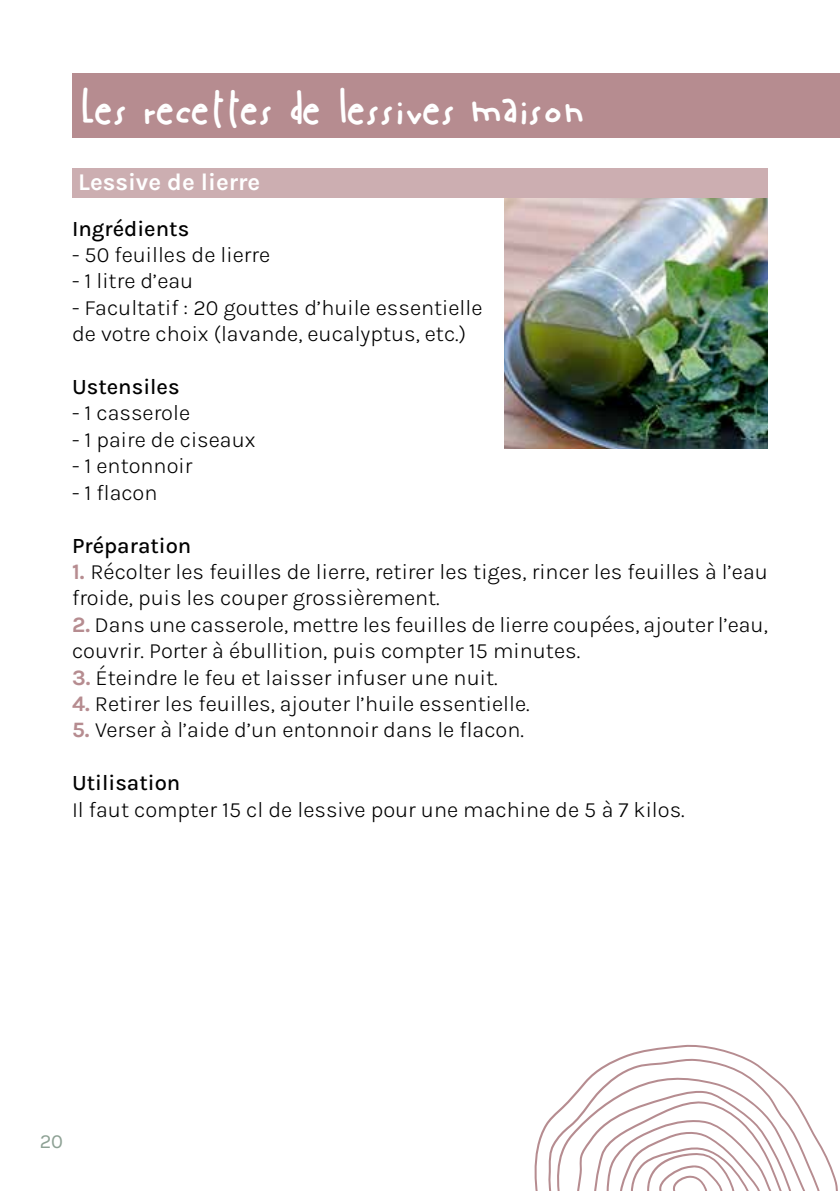
<style>
.page{position:relative;width:840px;height:1191px;background:#fff}
.page>*{position:absolute;margin:0;border:0;box-sizing:border-box;transform-origin:0 0}
.t1{font:48px "A Mano Boldensada";color:#fff}
.t2{font:700 24px "Karla";color:#fff}
.t3{font:300 22px/26.4px "Karla";color:#000}
.t4{font:500 22px "Karla";color:#000}
.t5{font:20px "Karla";color:#8da194}
.s1{font-weight:700;color:#b68c90}
</style>
<div class="page">
<div style="left:72px;top:73px;width:767px;height:64px;background:#b68c90"></div>
<svg style="left:534px;top:1044px;width:304px;height:147px"></svg>
<svg style="left:548px;top:1058px;width:278px;height:133px"></svg>
<div style="left:72px;top:168px;width:695px;height:30px;background:#ccaeb1"></div>
<img style="left:504px;top:198px;width:263px;height:251px">
<h1 class="t1" style="left:83px;top:76px;width:504px">Les recettes de lessives maison</h1>
<p class="t2" style="left:78px;top:167px;width:183px">Lessive de lierre</p>
<p class="t4" style="left:72px;top:214px;width:119px">Ingrédients</p>
<p class="t3" style="left:72px;top:241px;width:199px">- 50 feuilles de lierre</p>
<p class="t3" style="left:72px;top:267px;width:123px">- 1 litre d’eau</p>
<p class="t3" style="left:72px;top:293px;width:411px">- Facultatif : 20 gouttes d’huile essentielle de votre choix (lavande, eucalyptus, etc.)</p>
<p class="t4" style="left:72px;top:372px;width:109px">Ustensiles</p>
<p class="t3" style="left:72px;top:399px;width:119px">- 1 casserole</p>
<p class="t3" style="left:72px;top:425px;width:185px">- 1 paire de ciseaux</p>
<p class="t3" style="left:72px;top:452px;width:122px">- 1 entonnoir</p>
<p class="t3" style="left:72px;top:478px;width:87px">- 1 flacon</p>
<p class="t4" style="left:72px;top:531px;width:121px">Préparation</p>
<p class="t3" style="left:72px;top:557px;width:697px"><span class="s1">1.</span> Récolter les feuilles de lierre, retirer les tiges, rincer les feuilles à l’eau froide, puis les couper grossièrement.</p>
<p class="t3" style="left:72px;top:610px;width:696px"><span class="s1">2.</span> Dans une casserole, mettre les feuilles de lierre coupées, ajouter l’eau, couvrir. Porter à ébullition, puis compter 15 minutes.</p>
<p class="t3" style="left:72px;top:663px;width:427px"><span class="s1">3.</span> Éteindre le feu et laisser infuser une nuit.</p>
<p class="t3" style="left:72px;top:689px;width:459px"><span class="s1">4.</span> Retirer les feuilles, ajouter l’huile essentielle.</p>
<p class="t3" style="left:72px;top:716px;width:453px"><span class="s1">5.</span> Verser à l’aide d’un entonnoir dans le flacon.</p>
<p class="t4" style="left:72px;top:768px;width:110px">Utilisation</p>
<p class="t3" style="left:72px;top:795px;width:613px">Il faut compter 15 cl de lessive pour une machine de 5 à 7 kilos.</p>
<p class="t5" style="left:40px;top:1128px;width:25px">20</p>
</div>
